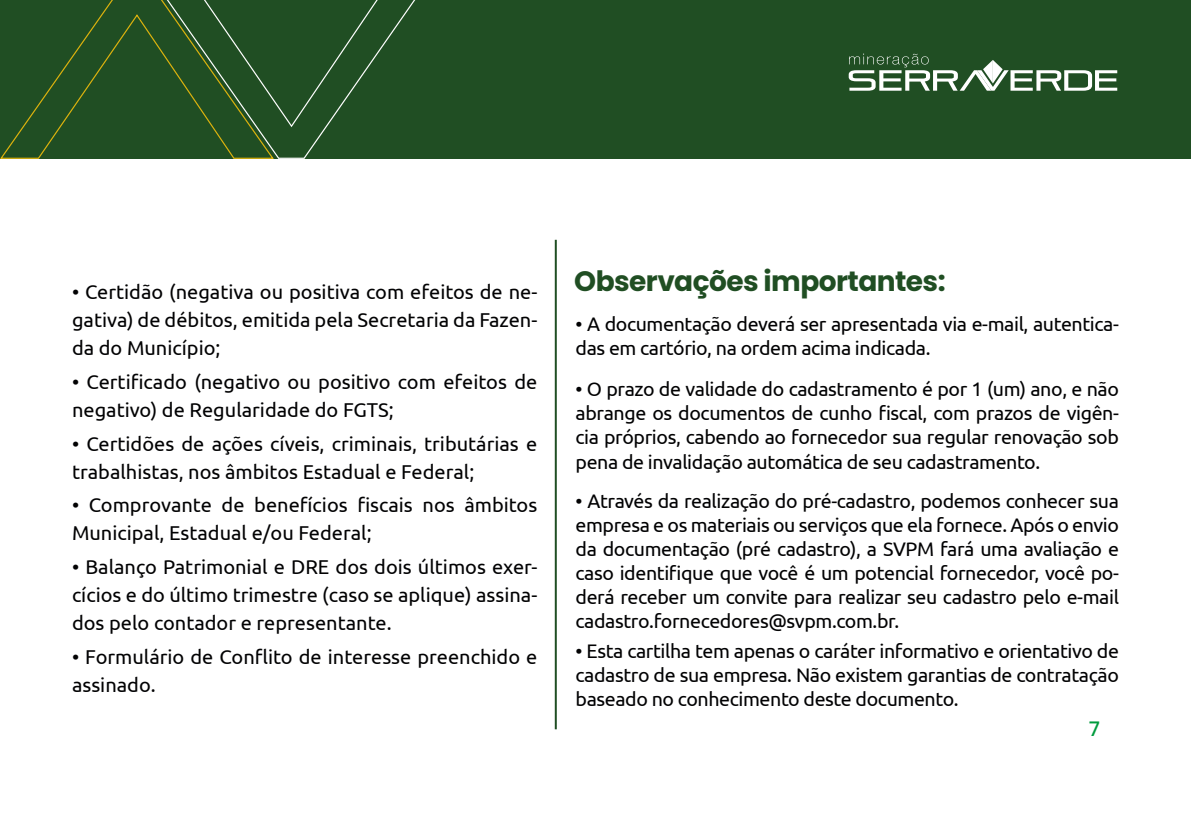
<style>
.page{position:relative;width:1191px;height:840px;background:#fff}
.page>*{position:absolute;margin:0;border:0;box-sizing:border-box;transform-origin:0 0}
.t1{font:700 28px "Poppins";letter-spacing:-.02em;color:#204e23}
.t2{font:20px/28px "Ubuntu";color:#020203}
.t3{font:500 20px "Poppins";color:#009b3d}
.t4{font:19.6px/24px "Ubuntu";letter-spacing:-.02em;color:#020203;text-align:justify}
</style>
<div class="page">
<div style="left:0;top:0;width:1191px;height:159px;background:#204e23"></div>
<svg style="left:0;top:0;width:153px;height:159px"></svg>
<svg style="left:153px;top:0;width:262px;height:159px"></svg>
<svg style="left:848px;top:53px;width:269px;height:38px"></svg>
<hr style="left:555px;top:240px;width:2px;height:489px;background:#204e23">
<p class="t2" style="left:72px;top:277px;width:467px;text-align:justify">• Certidão (negativa ou positiva com efeitos de ne&shy;gativa) de débitos, emitida pela Secretaria da Fazen&shy;da do Município;</p>
<p class="t2" style="left:72px;top:367px;width:467px">• Certificado (negativo ou positivo com efeitos de negativo) de Regularidade do FGTS;</p>
<p class="t2" style="left:72px;top:428px;width:467px">• Certidões de ações cíveis, criminais, tributárias e trabalhistas, nos âmbitos Estadual e Federal;</p>
<p class="t2" style="left:72px;top:490px;width:467px">• Comprovante de benefícios fiscais nos âmbitos<br>Municipal, Estadual e/ou Federal;</p>
<p class="t2" style="left:72px;top:552px;width:467px;text-align:justify">• Balanço Patrimonial e DRE dos dois últimos exer&shy;cícios e do último trimestre (caso se aplique) assina&shy;dos pelo contador e representante.</p>
<p class="t2" style="left:72px;top:641px;width:467px">• Formulário de Conflito de interesse preenchido e assinado.</p>
<h1 class="t1" style="left:574px;top:264px;width:373px">Observações importantes:</h1>
<p class="t4" style="left:575px;top:311px;width:545px">• A documentação deverá ser apresentada via e-mail, autentica&shy;das em cartório, na ordem acima indicada.</p>
<p class="t4" style="left:575px;top:376px;width:545px">• O prazo de validade do cadastramento é por 1 (um) ano, e não abrange os documentos de cunho fiscal, com prazos de vigên&shy;cia próprios, cabendo ao fornecedor sua regular renovação sob pena de invalidação automática de seu cadastramento.</p>
<p class="t4" style="left:575px;top:488px;width:545px">• Através da realização do pré-cadastro, podemos conhecer sua empresa e os materiais ou serviços que ela fornece. Após o envio da documentação (pré cadastro), a SVPM fará uma avaliação e caso identifique que você é um potencial fornecedor, você po&shy;derá receber um convite para realizar seu cadastro pelo e-mail cadastro.fornecedores@svpm.com.br.</p>
<p class="t4" style="left:575px;top:637px;width:545px">• Esta cartilha tem apenas o caráter informativo e orientativo de cadastro de sua empresa. Não existem garantias de contratação baseado no conhecimento deste documento.</p>
<p class="t3" style="left:1089px;top:717px;width:13px">7</p>
</div>
